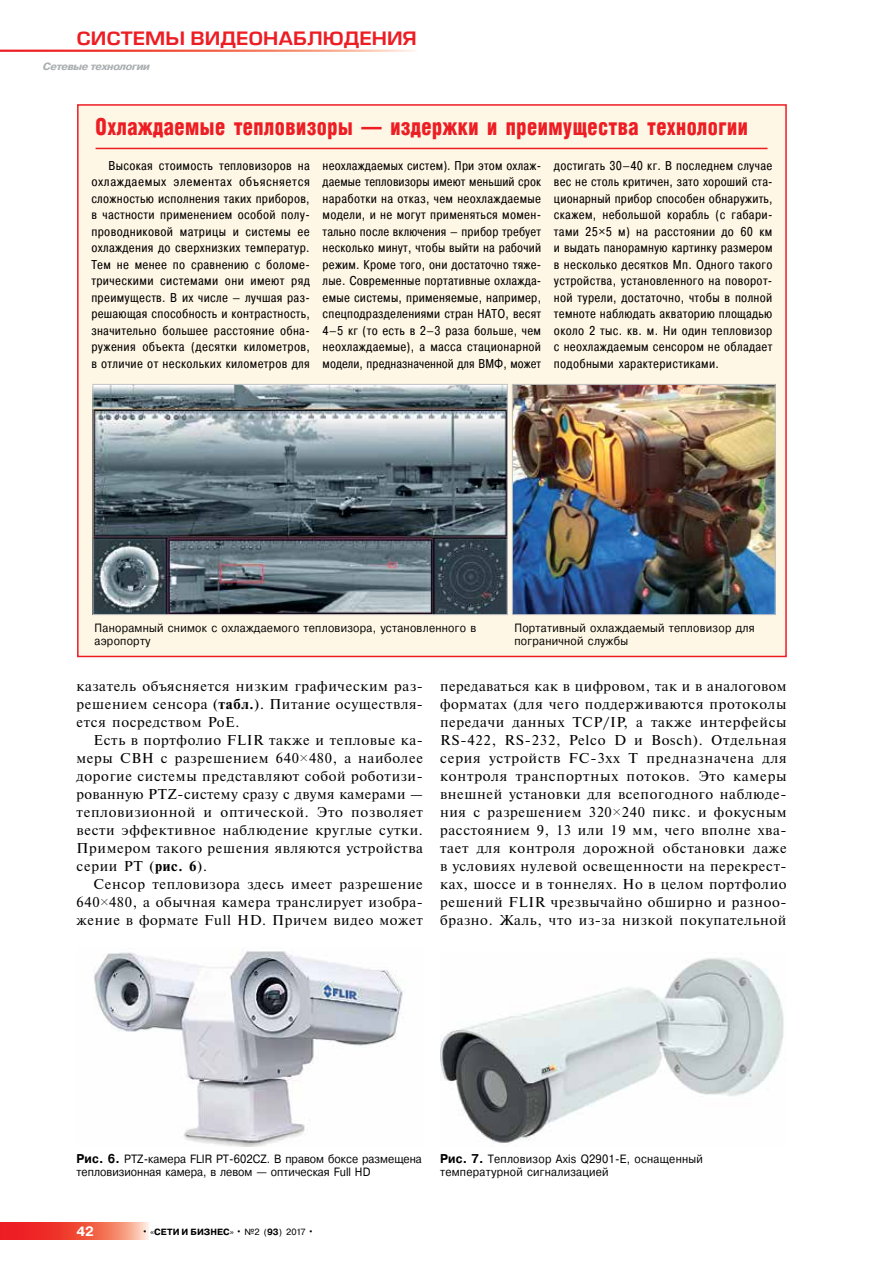
<style>
.page{position:relative;width:893px;height:1263px;background:#fff}
.page>*{position:absolute;margin:0;border:0;box-sizing:border-box;transform-origin:0 0}
.t1{font:300 condensed 22.5px "AG Letterica";letter-spacing:.025em;color:#ed1d24;scale:.9 1}
.t2{font:18px "Europe Demi";color:#ed1d24;scale:1.1 1}
.t3{font:14.25px/18px "Newton C";letter-spacing:.045em;color:#000;text-align:justify}
.t4{font:700 13.5px "Pragmatica";color:#fff}
.t5{font:12.75px/16.5px "Pragmatica Cond";letter-spacing:.025em;color:#000;text-align:justify}
.t6{font:12px/13.5px "Pragmatica";letter-spacing:.025em;color:#000;scale:.9 1}
.t7{font:12px/13.5px "Pragmatica";letter-spacing:.005em;color:#000;scale:.9 1}
.t8{font:italic 700 10.5px "Pragmatica Cond";letter-spacing:-.04em;color:#aaafb1;scale:1.23 1}
.t9{font:700 9px "Pragmatica";color:#000}
.s1{font-weight:700}
.s2{font-family:"Pragmatica";font-weight:200}
.s3{font-weight:700;font-size:12.75px}
.s4{font-weight:400;font-size:10.5px}
.s5{font-weight:400}
</style>
<div class="page">
<svg style="left:0;top:1222px;width:149px;height:17px;background:#f1594c"></svg>
<div style="left:78px;top:105px;width:708px;height:551px;background:#fff7e5"></div>
<hr style="left:96px;top:148px;width:671px;height:1px;background:#ed1d24">
<img style="left:94px;top:951px;width:309px;height:195px">
<img style="left:440px;top:957px;width:344px;height:186px">
<img style="left:94px;top:386px;width:412px;height:227px">
<div style="left:92px;top:384px;width:416px;height:231px;border:1px solid #c1c3c5"></div>
<img style="left:514px;top:386px;width:260px;height:227px">
<div style="left:512px;top:384px;width:264px;height:231px;border:1px solid #c1c3c5"></div>
<h2 class="t2" style="left:77px;top:27px;width:311px">Системы видеонаблюдения</h2>
<p class="t8" style="left:43px;top:60px;width:89px">Cетевые технологии</p>
<h1 class="t1" style="left:96px;top:113px;width:726px">Охлаждаемые тепловизоры — издержки и преимущества технологии</h1>
<p class="t5" style="left:91px;top:157px;width:220px;text-indent:17px">Высокая стоимость тепловизоров на охлаждаемых элементах объясняется сложностью исполнения таких приборов, в частности применением особой полу&shy;проводниковой матрицы и системы ее охлаждения до сверхнизких температур.<br>Тем не менее по сравнению с боломе&shy;трическими системами они имеют ряд преимуществ. В их числе — лучшая раз&shy;решающая способность и контрастность, значительно большее расстояние обна&shy;ружения объекта (десятки километров, в отличие от нескольких километров для</p>
<p class="t5" style="left:323px;top:157px;width:220px">неохлаждаемых систем). При этом охлаж&shy;даемые тепловизоры имеют меньший срок наработки на отказ, чем неохлаждаемые модели, и не могут применяться момен&shy;тально после включения — прибор требует несколько минут, чтобы выйти на рабочий режим. Кроме того, они достаточно тяже&shy;лые. Современные портативные охлажда&shy;емые системы, применяемые, например, спецподразделениями стран НАТО, весят 4–5 кг (то есть в 2–3 раза больше, чем неохлаждаемые), а масса стационарной модели, предназначенной для ВМФ, может</p>
<p class="t5" style="left:554px;top:157px;width:220px">достигать 30–40 кг. В последнем случае вес не столь критичен, зато хороший ста&shy;ционарный прибор способен обнаружить, скажем, небольшой корабль (с габари&shy;тами 25×5 м) на расстоянии до 60 км и выдать панорамную картинку размером в несколько десятков Мп. Одного такого устройства, установленного на поворот&shy;ной турели, достаточно, чтобы в полной темноте наблюдать акваторию площадью около 2 тыс. кв. м. Ни один тепловизор с неохлаждаемым сенсором не обладает подобными характеристиками.</p>
<p class="t6" style="left:95px;top:621px;width:425px">Панорамный снимок с охлаждаемого тепловизора, установленного в аэропорту</p>
<p class="t6" style="left:514px;top:621px;width:268px">Портативный охлаждаемый тепловизор для пограничной службы</p>
<p class="t3" style="left:77px;top:677px;width:348px">казатель объясняется низким графическим раз&shy;решением сенсора (<span class="s1">табл.</span>). Питание осуществля&shy;ется посредством PoE.</p>
<p class="t3" style="left:77px;top:731px;width:348px;text-indent:17px">Есть в портфолио FLIR также и тепловые ка&shy;меры СВН с разрешением 640<span class="s2">×</span>480, а наиболее дорогие системы представляют собой роботизи&shy;рованную PTZ-систему сразу с двумя камерами — тепловизионной и оптической. Это позволяет вести эффективное наблюдение круглые сутки.<br>Примером такого решения являются устройства серии PT (<span class="s1">рис. 6</span>).</p>
<p class="t3" style="left:77px;top:875px;width:348px;text-indent:17px">Сенсор тепловизора здесь имеет разрешение 640<span class="s2">×</span>480, а обычная камера транслирует изобра&shy;жение в формате Full HD. Причем видео может</p>
<p class="t3" style="left:440px;top:677px;width:348px">передаваться как в цифровом, так и в аналоговом форматах (для чего поддерживаются протоколы передачи данных TCP/IP, а также интерфейсы RS-422, RS-232, Pelco D и Bosch). Отдельная серия устройств FC-3xx T предназначена для контроля транспортных потоков. Это камеры внешней установки для всепогодного наблюде&shy;ния с разрешением 320<span class="s2">×</span>240 пикс. и фокусным расстоянием 9, 13 или 19 мм, чего вполне хва&shy;тает для контроля дорожной обстановки даже в условиях нулевой освещенности на перекрест&shy;ках, шоссе и в тоннелях. Но в целом портфолио решений FLIR чрезвычайно обширно и разноо&shy;бразно. Жаль, что из-за низкой покупательной</p>
<p class="t7" style="left:77px;top:1152px;width:385px"><span class="s3">Рис. 6.</span> PTZ-камера FLIR PT-602CZ. В правом боксе размещена тепловизионная камера, в левом — оптическая Full HD</p>
<p class="t6" style="left:440px;top:1152px;width:293px"><span class="s3">Рис. 7.</span> Тепловизор Axis Q2901-E, оснащенный температурной сигнализацией</p>
<p class="t4" style="left:77px;top:1222px;width:19px">42</p>
<p class="t9" style="left:142px;top:1226px;width:174px"><span class="s4">•</span> <span class="s5">«</span>СЕТИ И БИЗНЕС<span class="s5">»</span> <span class="s4">•</span> <span class="s5">№2 (</span>93<span class="s5">) 2017</span> <span class="s4">•</span></p>
</div>
